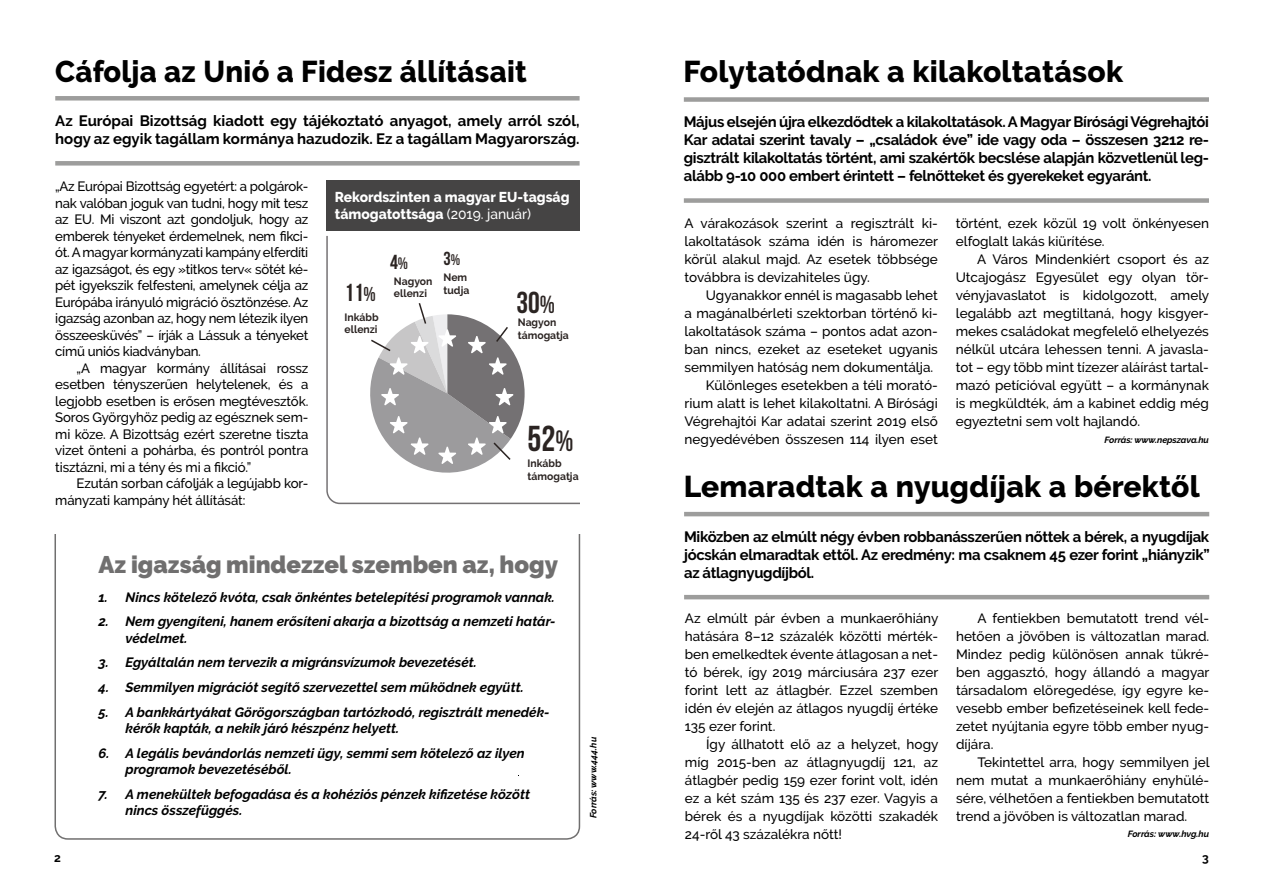
<style>
.page{position:relative;width:1263px;height:893px;background:#fff}
.page>*{position:absolute;margin:0;border:0;box-sizing:border-box;transform-origin:0 0}
.t1{font:700 36px "Bebas Neue";color:#2b2422}
.t2{font:700 30.3px "Bebas Neue";color:#2b2422}
.t3{font:800 30px "Raleway";letter-spacing:.01em;color:#000}
.t4{font:700 24.6px "Bebas Neue";color:#2b2422}
.t5{font:900 24px "Raleway";color:#706f6f}
.t6{font:700 20.25px "Bebas Neue";color:#2b2422}
.t7{font:700 18.9px "Bebas Neue";color:#2b2422}
.t8{font:700 15.3px/18.3px "Raleway";color:#fff}
.t9{font:700 15px/18px "Raleway";letter-spacing:-.015em;color:#000;text-align:justify}
.t10{font:800 14.25px/17.1px "Raleway";color:#fff}
.t11{font:500 13.5px/18px "Raleway";color:#000;text-align:justify}
.t12{font:italic 700 13.5px/16.2px "Raleway";color:#000}
.t13{font:700 12px "Raleway";color:#000}
.t14{font:700 10.65px/12.8px "Raleway";color:#2b2422}
.t15{font:italic 700 9px "Raleway";letter-spacing:-.01em;color:#000}
.s1{font-weight:500}
.s2{font-size:16.65px}
.s3{font-size:15.45px}
.s4{font-size:20.1px}
.s5{font-size:24.75px}
.s6{font-size:29.4px}
</style>
<div class="page">
<div style="left:684px;top:97px;width:525px;height:5px;background:#9d9d9c"></div>
<div style="left:684px;top:198px;width:525px;height:5px;background:#9d9d9c"></div>
<div style="left:55px;top:96px;width:525px;height:5px;background:#9d9d9c"></div>
<div style="left:55px;top:161px;width:525px;height:5px;background:#9d9d9c"></div>
<svg style="left:326px;top:235px;width:254px;height:269px"></svg>
<svg style="left:361px;top:301px;width:164px;height:182px"></svg>
<svg style="left:54px;top:534px;width:527px;height:306px"></svg>
<div style="left:326px;top:180px;width:253px;height:51px;background:#454444"></div>
<hr style="left:684px;top:512px;width:525px;height:4px;background:#9d9d9c">
<hr style="left:684px;top:595px;width:525px;height:4px;background:#9d9d9c">
<h3 class="t3" style="left:55px;top:55px;width:473px">Cáfolja az Unió a Fidesz állításait</h3>
<h3 class="t3" style="left:684px;top:55px;width:441px">Folytatódnak a kilakoltatások</h3>
<p class="t9" style="left:55px;top:112px;width:526px">Az Európai Bizottság kiadott egy tájékoztató anyagot, amely arról szól, hogy az egyik tagállam kormánya hazudozik. Ez a tagállam Magyarország.</p>
<p class="t11" style="left:55px;top:178px;width:255px;line-height:16.5px">„Az Európai Bizottság egyetért: a polgárok&shy;nak valóban joguk van tudni, hogy mit tesz az EU. Mi viszont azt gondoljuk, hogy az emberek tényeket érdemelnek, nem fikci&shy;ót. A magyar kormányzati kampány elferdíti az igazságot, és egy »titkos terv« sötét ké&shy;pét igyekszik felfesteni, amelynek célja az Európába irányuló migráció ösztönzése. Az igazság azonban az, hogy nem létezik ilyen összeesküvés” – írják a Lássuk a tényeket című uniós kiadványban.</p>
<p class="t11" style="left:55px;top:360px;width:255px;line-height:16.5px;text-indent:21px">„A magyar kormány állításai rossz esetben tényszerűen helytelenek, és a legjobb esetben is erősen megtévesztők.<br>Soros Györgyhöz pedig az egésznek sem&shy;mi köze. A Bizottság ezért szeretne tiszta vizet önteni a pohárba, és pontról pontra tisztázni, mi a tény és mi a fikció.”</p>
<p class="t11" style="left:55px;top:475px;width:255px;line-height:16.5px;text-indent:21px">Ezután sorban cáfolják a legújabb kor&shy;mányzati kampány hét állítását:</p>
<p class="t9" style="left:684px;top:113px;width:527px">Május elsején újra elkezdődtek a kilakoltatások. A Magyar Bírósági Végrehajtói Kar adatai szerint tavaly – „családok éve” ide vagy oda – összesen 3212 re&shy;gisztrált kilakoltatás történt, ami szakértők becslése alapján közvetlenül leg&shy;alább 9-10 000 embert érintett – felnőtteket és gyerekeket egyaránt.</p>
<p class="t8" style="left:337px;top:188px;width:212px">Magyarország EU tagságának támogatottsága, 2019 január</p>
<p class="t10" style="left:335px;top:189px;width:236px">Rekordszinten a magyar EU-tagság támogatottsága <span class="s1">(2019. január)</span></p>
<p class="t11" style="left:956px;top:215px;width:255px">történt, ezek közül 19 volt önkényesen elfoglalt lakás kiürítése.</p>
<p class="t11" style="left:956px;top:251px;width:255px;text-indent:21px">A Város Mindenkiért csoport és az Utcajogász Egyesület egy olyan tör&shy;vényjavaslatot is kidolgozott, amely legalább azt megtiltaná, hogy kisgyer&shy;mekes családokat megfelelő elhelyezés nélkül utcára lehessen tenni. A javasla&shy;tot – egy több mint tízezer aláírást tartal&shy;mazó petícióval együtt – a kormánynak is megküldték, ám a kabinet eddig még egyeztetni sem volt hajlandó.</p>
<p class="t15" style="left:1104px;top:435px;width:106px">Forrás: www.nepszava.hu</p>
<p class="t11" style="left:685px;top:215px;width:255px">A várakozások szerint a regisztrált ki&shy;lakoltatások száma idén is háromezer körül alakul majd. Az esetek többsége továbbra is devizahiteles ügy.</p>
<p class="t11" style="left:706px;top:287px;width:233px">Ugyanakkor ennél is magasabb lehet</p>
<p class="t11" style="left:685px;top:305px;width:255px">a magánalbérleti szektorban történő ki-</p>
<p class="t11" style="left:685px;top:323px;width:255px">lakoltatások száma – pontos adat azon-</p>
<p class="t11" style="left:685px;top:341px;width:255px">ban nincs, ezeket az eseteket ugyanis</p>
<p class="t11" style="left:685px;top:359px;width:250px">semmilyen hatóság nem dokumentálja.</p>
<p class="t11" style="left:706px;top:377px;width:233px">Különleges esetekben a téli morató-</p>
<p class="t11" style="left:685px;top:395px;width:255px">rium alatt is lehet kilakoltatni. A Bírósági</p>
<p class="t11" style="left:685px;top:413px;width:255px">Végrehajtói Kar adatai szerint 2019 első</p>
<p class="t11" style="left:685px;top:431px;width:255px">negyedévében összesen 114 ilyen eset</p>
<h3 class="t6" style="left:390px;top:251px;width:20px">4<span class="s2">%</span></h3>
<h3 class="t7" style="left:444px;top:248px;width:18px">3<span class="s3">%</span></h3>
<p class="t14" style="left:394px;top:274px;width:40px">Nagyon ellenzi</p>
<p class="t14" style="left:444px;top:271px;width:27px">Nem tudja</p>
<h3 class="t4" style="left:345px;top:279px;width:33px">11<span class="s4">%</span></h3>
<h2 class="t2" style="left:516px;top:286px;width:40px">30<span class="s5">%</span></h2>
<p class="t14" style="left:345px;top:310px;width:36px">Inkább ellenzi</p>
<p class="t14" style="left:518px;top:316px;width:53px">Nagyon támogatja</p>
<h1 class="t1" style="left:528px;top:419px;width:47px">52<span class="s6">%</span></h1>
<p class="t14" style="left:528px;top:457px;width:53px">Inkább támogatja</p>
<h3 class="t3" style="left:684px;top:469px;width:518px">Lemaradtak a nyugdíjak a bérektől</h3>
<h3 class="t5" style="left:99px;top:550px;width:461px">Az igazság mindezzel szemben az, hogy</h3>
<p class="t12" style="left:99px;top:589px;width:458px">1. Nincs kötelező kvóta, csak önkéntes betelepítési programok vannak.</p>
<p class="t12" style="left:126px;top:613px;width:432px;text-indent:-27px">2. Nem gyengíteni, hanem erősíteni akarja a bizottság a nemzeti határ&shy;védelmet.</p>
<p class="t12" style="left:99px;top:654px;width:380px">3. Egyáltalán nem tervezik a migránsvízumok bevezetését.</p>
<p class="t12" style="left:99px;top:679px;width:427px">4. Semmilyen migrációt segítő szervezettel sem működnek együtt.</p>
<p class="t12" style="left:126px;top:704px;width:426px;text-indent:-27px">5. A bankkártyákat Görögországban tartózkodó, regisztrált menedék&shy;kérők kapták, a nekik járó készpénz helyett.</p>
<p class="t12" style="left:126px;top:745px;width:401px;text-indent:-27px">6. A legális bevándorlás nemzeti ügy, semmi sem kötelező az ilyen programok bevezetéséből.</p>
<p class="t12" style="left:126px;top:786px;width:406px;text-indent:-27px">7. A menekültek befogadása és a kohéziós pénzek kifizetése között nincs összefüggés.</p>
<p class="t15" style="left:588px;top:818px;width:83px;rotate:-90deg">Forrás: www.444.hu</p>
<p class="t9" style="left:684px;top:528px;width:527px">Miközben az elmúlt négy évben robbanásszerűen nőttek a bérek, a nyugdíjak jócskán elmaradtak ettől. Az eredmény: ma csaknem 45 ezer forint „hiányzik” az átlagnyugdíjból.</p>
<p class="t11" style="left:685px;top:609px;width:255px">Az elmúlt pár évben a munkaerőhiány hatására 8–12 százalék közötti mérték&shy;ben emelkedtek évente átlagosan a net&shy;tó bérek, így 2019 márciusára 237 ezer forint lett az átlagbér. Ezzel szemben idén év elején az átlagos nyugdíj értéke 135 ezer forint.</p>
<p class="t11" style="left:685px;top:735px;width:255px;text-indent:21px">Így állhatott elő az a helyzet, hogy míg 2015-ben az átlagnyugdíj 121, az átlagbér pedig 159 ezer forint volt, idén ez a két szám 135 és 237 ezer. Vagyis a bérek és a nyugdíjak közötti szakadék 24-ről 43 százalékra nőtt!</p>
<p class="t11" style="left:956px;top:609px;width:255px;text-indent:21px">A fentiekben bemutatott trend vél&shy;hetően a jövőben is változatlan marad.<br>Mindez pedig különösen annak tükré&shy;ben aggasztó, hogy állandó a magyar társadalom elöregedése, így egyre ke&shy;vesebb ember befizetéseinek kell fede&shy;zetet nyújtania egyre több ember nyug&shy;díjára.</p>
<p class="t11" style="left:956px;top:753px;width:255px;text-indent:21px">Tekintettel arra, hogy semmilyen jel nem mutat a munkaerőhiány enyhülé&shy;sére, vélhetően a fentiekben bemutatott trend a jövőben is változatlan marad.</p>
<p class="t15" style="left:1128px;top:829px;width:83px">Forrás: www.hvg.hu</p>
<p class="t13" style="left:54px;top:851px;width:8px">2</p>
<p class="t13" style="left:1202px;top:851px;width:8px">3</p>
</div>
